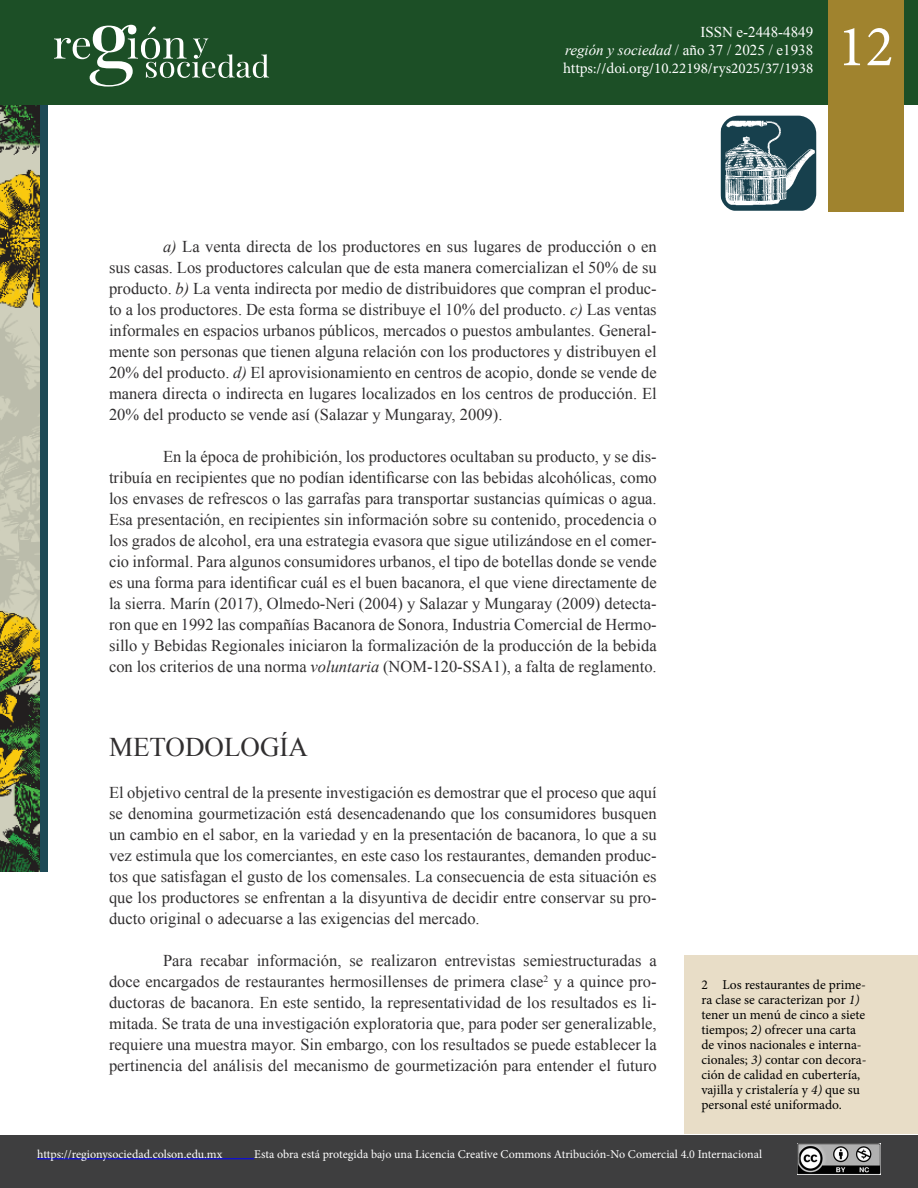
<style>
.page{position:relative;width:918px;height:1188px;background:#fff}
.page>*{position:absolute;margin:0;border:0;box-sizing:border-box;transform-origin:0 0}
.t1{font:58.5px "Minion Pro";color:#fff}
.t2{font:27px "Times New Roman";color:#312f30}
.t3{font:16.5px/21px "Times New Roman";color:#312f30;text-align:justify}
.t4{font:15px/18px "Times New Roman";color:#fff;text-align:right}
.t5{font:15px "Minion Pro";color:#fff}
.t6{font:13.5px/15px "Minion Pro";color:#000}
.t7{font:12px "Minion Pro";color:#fff}
.s1{font-style:italic}
</style>
<div class="page">
<div style="left:0;top:0;width:918px;height:105px;background:#1c4f26"></div>
<div style="left:828px;top:0;width:75px;height:212px;background:#a0832e"></div>
<svg style="left:54px;top:25px;width:215px;height:62px"></svg>
<div style="left:0;top:1135px;width:918px;height:53px;background:#3e3e3f"></div>
<img style="left:0;top:105px;width:40px;height:767px">
<img style="left:720px;top:116px;width:96px;height:95px">
<hr style="left:37px;top:1158px;width:217px;height:1px;background:#00f">
<div style="left:40px;top:105px;width:8px;height:767px;background:#1d4955"></div>
<img style="left:798px;top:1144px;width:83px;height:30px">
<div style="left:684px;top:955px;width:234px;height:179px;background:#e8ddc7"></div>
<p class="t4" style="left:565px;top:23px;width:250px">ISSN e-2448-4849<br><span class="s1">región y sociedad</span> / año 37 / 2025 / e1938</p>
<p class="t5" style="left:563px;top:58px;width:252px">https://doi.org/10.22198/rys2025/37/1938</p>
<h1 class="t1" style="left:838px;top:7px;width:58px">12</h1>
<p class="t3" style="left:109px;top:236px;width:549px;text-indent:54px"><span class="s1">a)</span> La venta directa de los productores en sus lugares de producción o en sus casas. Los productores calculan que de esta manera comercializan el 50% de su producto. <span class="s1">b)</span> La venta indirecta por medio de distribuidores que compran el produc&shy;to a los productores. De esta forma se distribuye el 10% del producto. <span class="s1">c)</span> Las ventas informales en espacios urbanos públicos, mercados o puestos ambulantes. General&shy;mente son personas que tienen alguna relación con los productores y distribuyen el 20% del producto. <span class="s1">d)</span> El aprovisionamiento en centros de acopio, donde se vende de manera directa o indirecta en lugares localizados en los centros de producción. El 20% del producto se vende así (Salazar y Mungaray, 2009).</p>
<p class="t3" style="left:109px;top:446px;width:549px;text-indent:54px">En la época de prohibición, los productores ocultaban su producto, y se dis&shy;tribuía en recipientes que no podían identificarse con las bebidas alcohólicas, como los envases de refrescos o las garrafas para transportar sustancias químicas o agua.<br>Esa presentación, en recipientes sin información sobre su contenido, procedencia o los grados de alcohol, era una estrategia evasora que sigue utilizándose en el comer&shy;cio informal. Para algunos consumidores urbanos, el tipo de botellas donde se vende es una forma para identificar cuál es el buen bacanora, el que viene directamente de la sierra. Marín (2017), Olmedo-Neri (2004) y Salazar y Mungaray (2009) detecta&shy;ron que en 1992 las compañías Bacanora de Sonora, Industria Comercial de Hermo&shy;sillo y Bebidas Regionales iniciaron la formalización de la producción de la bebida con los criterios de una norma <span class="s1">voluntaria</span> (NOM-120-SSA1), a falta de reglamento.</p>
<h2 class="t2" style="left:109px;top:729px;width:200px">METODOLOGÍA</h2>
<p class="t3" style="left:109px;top:782px;width:549px">El objetivo central de la presente investigación es demostrar que el proceso que aquí se denomina gourmetización está desencadenando que los consumidores busquen un cambio en el sabor, en la variedad y en la presentación de bacanora, lo que a su vez estimula que los comerciantes, en este caso los restaurantes, demanden produc&shy;tos que satisfagan el gusto de los comensales. La consecuencia de esta situación es que los productores se enfrentan a la disyuntiva de decidir entre conservar su pro&shy;ducto original o adecuarse a las exigencias del mercado.</p>
<p class="t3" style="left:109px;top:950px;width:549px;text-indent:54px">Para recabar información, se realizaron entrevistas semiestructuradas a doce encargados de restaurantes hermosillenses de primera clase<sup>2</sup> y a quince pro&shy;ductoras de bacanora. En este sentido, la representatividad de los resultados es li&shy;mitada. Se trata de una investigación exploratoria que, para poder ser generalizable, requiere una muestra mayor. Sin embargo, con los resultados se puede establecer la pertinencia del análisis del mecanismo de gourmetización para entender el futuro</p>
<p class="t6" style="left:701px;top:978px;width:167px">2 Los restaurantes de prime&shy;ra clase se caracterizan por <span class="s1">1) </span>tener un menú de cinco a siete tiempos; <span class="s1">2)</span> ofrecer una carta de vinos nacionales e interna&shy;cionales; <span class="s1">3)</span> contar con decora&shy;ción de calidad en cubertería, vajilla y cristalería y <span class="s1">4)</span> que su personal esté uniformado.</p>
<p class="t7" style="left:37px;top:1146px;width:187px">https://regionysociedad.colson.edu.mx</p>
<p class="t7" style="left:254px;top:1146px;width:509px">Esta obra está protegida bajo una Licencia Creative Commons Atribución-No Comercial 4.0 Internacional</p>
</div>
